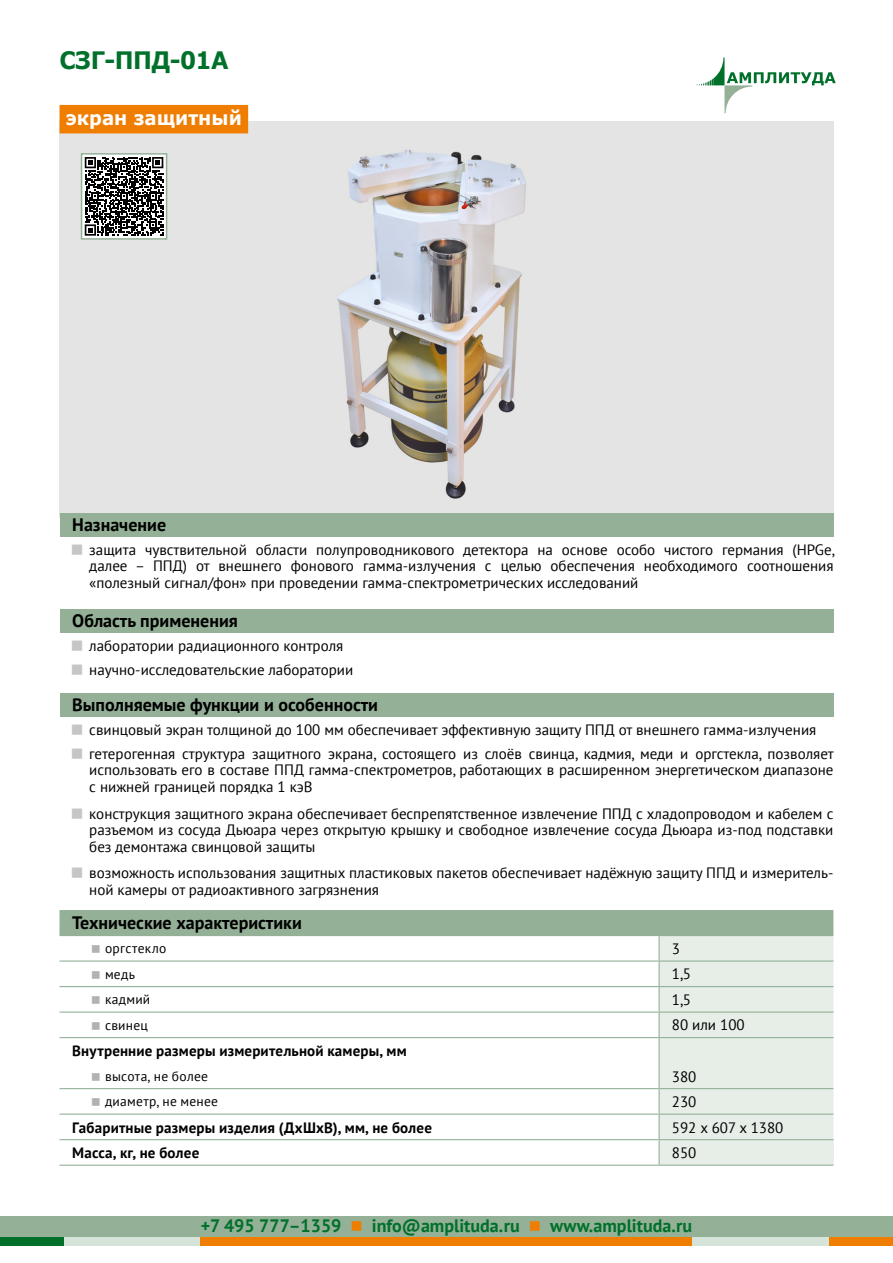
<style>
.page{position:relative;width:893px;height:1263px;background:#fff}
.page>*{position:absolute;margin:0;border:0;box-sizing:border-box;transform-origin:0 0}
.t1{font:700 24px "Verdana";letter-spacing:-.025em;color:#00702a;scale:.94 1}
.t2{font:700 19.5px "Verdana";color:#fff;scale:.94 1}
.t3{font:700 18px "PT Sans";color:#000}
.t4{font:700 18px "PT Sans";color:#00702a}
.t5{font:15px/16.5px "PT Sans";color:#000}
.t6{font:700 15px "PT Sans";letter-spacing:.01em;color:#000}
.t7{font:13.5px "PT Sans";letter-spacing:.02em;color:#000}
.s1{color:#ef7d00}
</style>
<div class="page">
<div style="left:0;top:1216px;width:893px;height:26px;background:#94b198"></div>
<svg style="left:697px;top:58px;width:139px;height:55px"></svg>
<div style="left:0;top:1237px;width:893px;height:9px;background:#d6e3d8"></div>
<div style="left:0;top:1237px;width:64px;height:9px;background:#00702a"></div>
<div style="left:201px;top:1237px;width:491px;height:9px;background:#ef7d00"></div>
<div style="left:829px;top:1237px;width:64px;height:9px;background:#ef7d00"></div>
<img style="left:60px;top:121px;width:773px;height:392px">
<div style="left:60px;top:513px;width:773px;height:24px;background:#94b198"></div>
<div style="left:60px;top:609px;width:773px;height:24px;background:#94b198"></div>
<div style="left:60px;top:693px;width:773px;height:24px;background:#94b198"></div>
<svg style="left:84px;top:156px;width:80px;height:81px"></svg>
<svg style="left:85px;top:157px;width:78px;height:79px"></svg>
<div style="left:81px;top:153px;width:86px;height:87px;border:2px solid #94b198"></div>
<div style="left:60px;top:105px;width:188px;height:28px;background:#ef7d00"></div>
<div style="left:659px;top:1140px;width:174px;height:25px;background:#e7eee8"></div>
<hr style="left:658px;top:1140px;width:2px;height:24px;background:#94b198">
<hr style="left:60px;top:1164px;width:599px;height:2px;background:#94b198">
<hr style="left:659px;top:1164px;width:174px;height:2px;background:#94b198">
<svg style="left:60px;top:910px;width:773px;height:230px"></svg>
<h1 class="t1" style="left:60px;top:44px;width:181px">СЗГ-ППД-01А</h1>
<h2 class="t2" style="left:66px;top:104px;width:189px">экран защитный</h2>
<p class="t3" style="left:72px;top:512px;width:95px">Назначение</p>
<p class="t5" style="left:89px;top:541px;width:747px;text-align:justify">защита чувствительной области полупроводникового детектора на основе особо чистого германия (HPGe, далее – ППД) от внешнего фонового гамма-излучения с целью обеспечения необходимого соотношения «полезный сигнал/фон» при проведении гамма-спектрометрических исследований</p>
<p class="t3" style="left:72px;top:608px;width:167px">Область применения</p>
<p class="t5" style="left:89px;top:633px;width:265px;line-height:24px">лаборатории радиационного контроля научно-исследовательские лаборатории</p>
<p class="t3" style="left:72px;top:692px;width:307px">Выполняемые функции и особенности</p>
<p class="t5" style="left:89px;top:717px;width:746px;line-height:24px">свинцовый экран толщиной до 100 мм обеспечивает эффективную защиту ППД от внешнего гамма-излучения гетерогенная структура защитного экрана, состоящего из слоёв свинца, кадмия, меди и оргстекла, позволяет</p>
<p class="t5" style="left:89px;top:761px;width:746px">использовать его в составе ППД гамма-спектрометров, работающих в расширенном энергетическом диапазоне с нижней границей порядка 1 кэВ</p>
<p class="t5" style="left:89px;top:805px;width:746px;text-align:justify">конструкция защитного экрана обеспечивает беспрепятственное извлечение ППД с хладопроводом и кабелем с разъемом из сосуда Дьюара через открытую крышку и свободное извлечение сосуда Дьюара из-под подставки без демонтажа свинцовой защиты</p>
<p class="t5" style="left:89px;top:865px;width:746px">возможность использования защитных пластиковых пакетов обеспечивает надёжную защиту ППД и измеритель&shy;ной камеры от радиоактивного загрязнения</p>
<p class="t3" style="left:72px;top:911px;width:231px">Технические характеристики</p>
<p class="t7" style="left:105px;top:940px;width:63px">оргстекло</p>
<p class="t5" style="left:672px;top:940px;width:10px">3</p>
<p class="t7" style="left:105px;top:965px;width:32px">медь</p>
<p class="t5" style="left:672px;top:965px;width:21px">1,5</p>
<p class="t7" style="left:105px;top:991px;width:47px">кадмий</p>
<p class="t5" style="left:672px;top:991px;width:21px">1,5</p>
<p class="t7" style="left:105px;top:1016px;width:44px">свинец</p>
<p class="t5" style="left:672px;top:1016px;width:74px">80 или 100</p>
<p class="t6" style="left:72px;top:1041px;width:336px">Внутренние размеры измерительной камеры, мм</p>
<p class="t7" style="left:105px;top:1067px;width:104px">высота, не более</p>
<p class="t5" style="left:672px;top:1068px;width:26px">380</p>
<p class="t7" style="left:105px;top:1093px;width:115px">диаметр, не менее</p>
<p class="t5" style="left:672px;top:1093px;width:26px">230</p>
<p class="t6" style="left:72px;top:1117px;width:361px">Габаритные размеры изделия (ДхШхВ), мм, не более</p>
<p class="t5" style="left:672px;top:1119px;width:113px">592 х 607 х 1380</p>
<p class="t6" style="left:72px;top:1143px;width:129px">Масса, кг, не более</p>
<p class="t5" style="left:672px;top:1144px;width:26px">850</p>
<p class="t4" style="left:201px;top:1213px;width:493px">+7 495 777–1359 <span class="s1">■</span> info@amplituda.ru <span class="s1">■</span> www.amplituda.ru</p>
</div>
